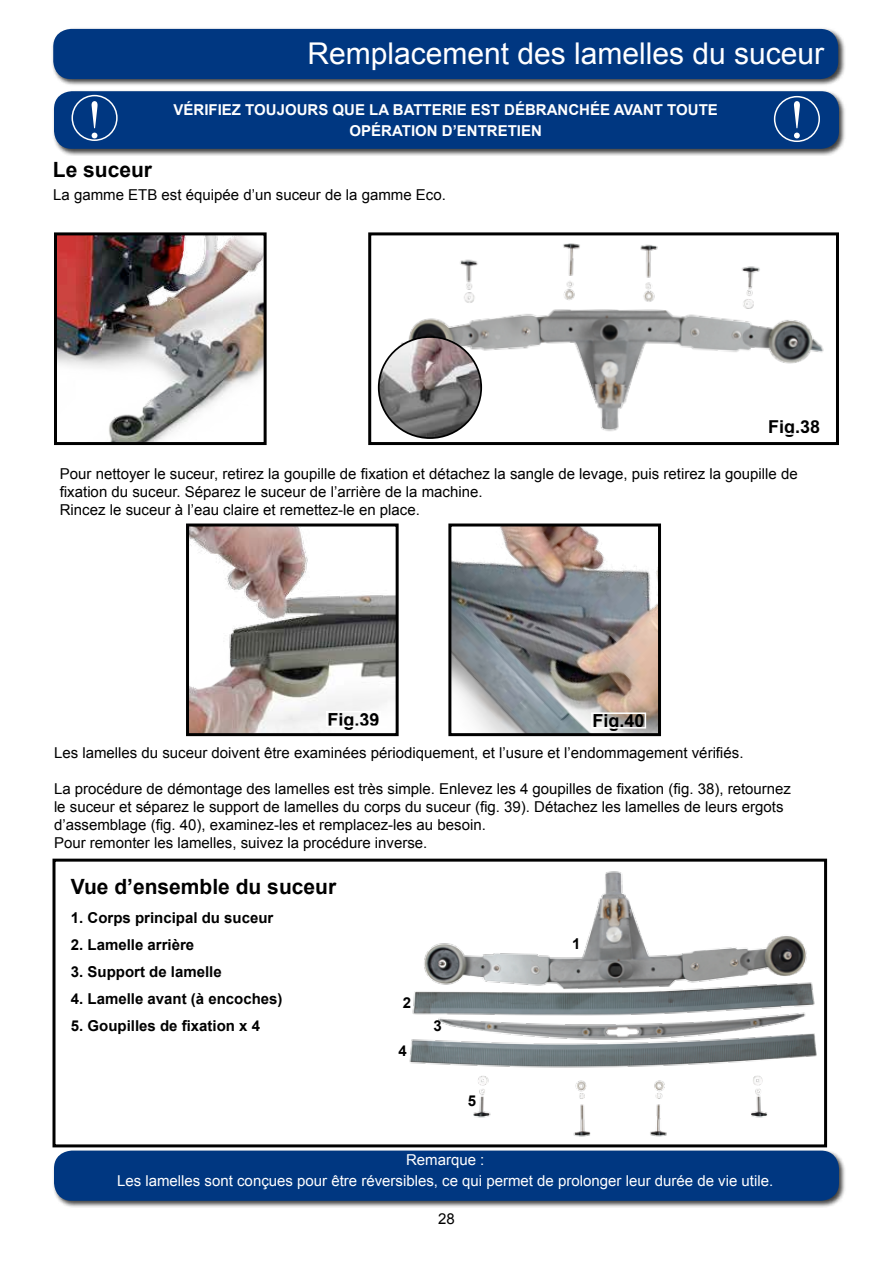
<style>
.page{position:relative;width:893px;height:1263px;background:#fff}
.page>*{position:absolute;margin:0;border:0;box-sizing:border-box;transform-origin:0 0}
.t1{font:54px "Times New Roman";color:#fff}
.t2{font:30px "Arial";color:#fff}
.t3{font:700 21px "Arial";color:#000}
.t4{font:700 18px "Arial";color:#000}
.t5{font:15px/18px "Arial";color:#000}
.t6{font:700 15px "Arial";color:#000}
.t7{font:15px/21px "Arial";color:#fff;text-align:center}
.t8{font:700 15px/21px "Arial";color:#fff;text-align:center}
</style>
<div class="page">
<div style="left:52px;top:89px;width:795px;height:67px;background:#000;opacity:.75"></div>
<div style="left:54px;top:91px;width:785px;height:58px;background:#003781;border-radius:18px"></div>
<div style="left:72px;top:95px;width:46px;height:46px;border:2px solid #fff;border-radius:50%"></div>
<div style="left:774px;top:96px;width:46px;height:46px;border:2px solid #fff;border-radius:50%"></div>
<div style="left:52px;top:1149px;width:795px;height:59px;background:#000;opacity:.75"></div>
<div style="left:54px;top:1150px;width:785px;height:51px;background:#003781;border-radius:18px"></div>
<div style="left:52px;top:27px;width:794px;height:60px;background:#000;opacity:.75"></div>
<div style="left:53px;top:29px;width:785px;height:50px;background:#003781;border-radius:18px"></div>
<img style="left:58px;top:236px;width:205px;height:205px">
<div style="left:54px;top:232px;width:213px;height:213px;border:3px solid #000"></div>
<img style="left:190px;top:527px;width:205px;height:205px">
<div style="left:186px;top:523px;width:213px;height:213px;border:3px solid #000"></div>
<img style="left:452px;top:527px;width:205px;height:205px">
<div style="left:448px;top:523px;width:213px;height:213px;border:3px solid #000"></div>
<img style="left:377px;top:243px;width:447px;height:196px">
<div style="left:368px;top:232px;width:471px;height:213px;border:3px solid #000"></div>
<div style="left:591px;top:712px;width:55px;height:16px;border:2px solid #fff"></div>
<img style="left:409px;top:871px;width:408px;height:266px">
<div style="left:52px;top:859px;width:775px;height:288px;border:3px solid #000"></div>
<img style="left:379px;top:337px;width:102px;height:101px">
<div style="left:378px;top:336px;width:104px;height:103px;border:2px solid #000;border-radius:50%"></div>
<h2 class="t2" style="left:307px;top:34px;width:518px">Remplacement des lamelles du suceur</h2>
<h1 class="t1" style="left:86px;top:83px;width:19px">!</h1>
<h1 class="t1" style="left:788px;top:83px;width:19px">!</h1>
<p class="t8" style="left:174px;top:100px;width:546px">VÉRIFIEZ TOUJOURS QUE LA BATTERIE EST DÉBRANCHÉE AVANT TOUTE<br>OPÉRATION D’ENTRETIEN</p>
<h3 class="t3" style="left:53px;top:155px;width:101px">Le suceur</h3>
<p class="t5" style="left:53px;top:186px;width:394px">La gamme ETB est équipée d’un suceur de la gamme Eco.</p>
<p class="t4" style="left:768px;top:415px;width:54px">Fig.38</p>
<p class="t5" style="left:60px;top:465px;width:739px">Pour nettoyer le suceur, retirez la goupille de fixation et détachez la sangle de levage, puis retirez la goupille de fixation du suceur. Séparez le suceur de l’arrière de la machine.<br>Rincez le suceur à l’eau claire et remettez-le en place.</p>
<p class="t4" style="left:327px;top:707px;width:54px">Fig.39</p>
<p class="t4" style="left:593px;top:709px;width:54px">Fig.40</p>
<p class="t5" style="left:54px;top:744px;width:691px">Les lamelles du suceur doivent être examinées périodiquement, et l’usure et l’endommagement vérifiés.</p>
<p class="t5" style="left:54px;top:780px;width:738px">La procédure de démontage des lamelles est très simple. Enlevez les 4 goupilles de fixation (fig. 38), retournez le suceur et séparez le support de lamelles du corps du suceur (fig. 39). Détachez les lamelles de leurs ergots d’assemblage (fig. 40), examinez-les et remplacez-les au besoin.<br>Pour remonter les lamelles, suivez la procédure inverse.</p>
<h3 class="t3" style="left:71px;top:872px;width:267px">Vue d’ensemble du suceur</h3>
<p class="t6" style="left:71px;top:907px;width:204px">1. Corps principal du suceur</p>
<p class="t6" style="left:71px;top:934px;width:125px">2. Lamelle arrière</p>
<p class="t6" style="left:71px;top:961px;width:152px">3. Support de lamelle</p>
<p class="t6" style="left:71px;top:988px;width:213px">4. Lamelle avant (à encoches)</p>
<p class="t6" style="left:71px;top:1015px;width:191px">5. Goupilles de fixation x 4</p>
<p class="t6" style="left:572px;top:933px;width:10px">1</p>
<p class="t6" style="left:403px;top:993px;width:10px">2</p>
<p class="t6" style="left:434px;top:1015px;width:10px">3</p>
<p class="t6" style="left:399px;top:1041px;width:10px">4</p>
<p class="t6" style="left:468px;top:1090px;width:10px">5</p>
<p class="t7" style="left:117px;top:1149px;width:658px">Remarque :<br>Les lamelles sont conçues pour être réversibles, ce qui permet de prolonger leur durée de vie utile.</p>
<p class="t5" style="left:438px;top:1210px;width:18px">28</p>
</div>
